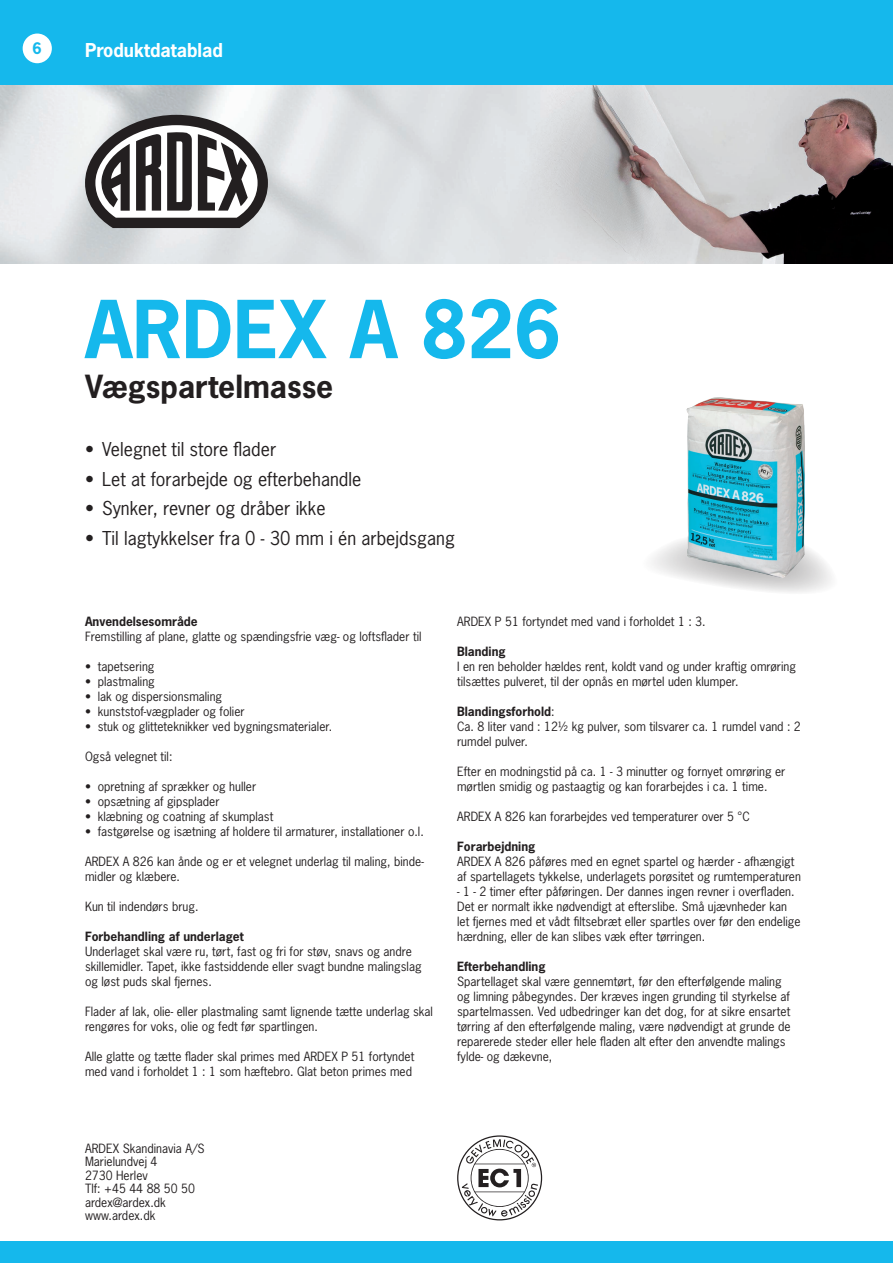
<style>
.page{position:relative;width:893px;height:1263px;background:#fff}
.page>*{position:absolute;margin:0;border:0;box-sizing:border-box;transform-origin:0 0}
.t1{font:700 75px "News Gothic Std";color:#15b8ec}
.t2{font:700 30px "News Gothic Std";color:#231f20}
.t3{font:18px "News Gothic Std";color:#231f20}
.t4{font:700 18px "News Gothic Std";color:#fff}
.t5{font:700 15px "News Gothic Std";color:#15b8ec}
.t6{font:12px/15px "News Gothic Std";color:#231f20}
.t7{font:700 12px "News Gothic Std";color:#231f20}
.s1{font-weight:700}
</style>
<div class="page">
<img style="left:0;top:85px;width:893px;height:179px">
<div style="left:0;top:1242px;width:893px;height:21px;background:#15b8ec"></div>
<div style="left:0;top:0;width:893px;height:85px;background:#15b8ec"></div>
<svg style="left:85px;top:115px;width:183px;height:113px"></svg>
<svg style="left:652px;top:539px;width:180px;height:54px"></svg>
<div style="left:23px;top:34px;width:29px;height:29px;background:#fff;border-radius:50%"></div>
<svg style="left:457px;top:1135px;width:85px;height:85px"></svg>
<img style="left:686px;top:397px;width:119px;height:181px">
<p class="t5" style="left:32px;top:39px;width:11px">6</p>
<h3 class="t4" style="left:85px;top:38px;width:139px">Produktdatablad</h3>
<h1 class="t1" style="left:85px;top:280px;width:477px">ARDEX A 826</h1>
<h2 class="t2" style="left:85px;top:366px;width:250px">Vægspartelmasse</h2>
<h3 class="t3" style="left:85px;top:438px;width:193px">• Velegnet til store flader</h3>
<h3 class="t3" style="left:85px;top:467px;width:278px">• Let at forarbejde og efterbehandle</h3>
<h3 class="t3" style="left:85px;top:497px;width:242px">• Synker, revner og dråber ikke</h3>
<h3 class="t3" style="left:85px;top:526px;width:371px">• Til lagtykkelser fra 0 - 30 mm i én arbejdsgang</h3>
<p class="t7" style="left:85px;top:613px;width:114px">Anvendelsesområde</p>
<p class="t6" style="left:85px;top:629px;width:338px">Fremstilling af plane, glatte og spændingsfrie væg- og loftsflader til</p>
<p class="t6" style="left:85px;top:659px;width:71px">• tapetsering</p>
<p class="t6" style="left:85px;top:674px;width:71px">• plastmaling</p>
<p class="t6" style="left:85px;top:689px;width:139px">• lak og dispersionsmaling</p>
<p class="t6" style="left:85px;top:704px;width:161px">• kunststof-vægplader og folier</p>
<p class="t6" style="left:85px;top:719px;width:249px">• stuk og glitteteknikker ved bygningsmaterialer.</p>
<p class="t6" style="left:85px;top:749px;width:89px">Også velegnet til:</p>
<p class="t6" style="left:85px;top:779px;width:173px">• opretning af sprækker og huller</p>
<p class="t6" style="left:85px;top:794px;width:136px">• opsætning af gipsplader</p>
<p class="t6" style="left:85px;top:809px;width:190px">• klæbning og coatning af skumplast</p>
<p class="t6" style="left:85px;top:824px;width:340px">• fastgørelse og isætning af holdere til armaturer, installationer o.l.</p>
<p class="t6" style="left:85px;top:854px;width:340px">ARDEX A 826 kan ånde og er et velegnet underlag til maling, binde&shy;midler og klæbere.</p>
<p class="t6" style="left:85px;top:899px;width:115px">Kun til indendørs brug.</p>
<p class="t7" style="left:85px;top:928px;width:160px">Forbehandling af underlaget</p>
<p class="t6" style="left:85px;top:944px;width:338px">Underlaget skal være ru, tørt, fast og fri for støv, snavs og andre skillemidler. Tapet, ikke fastsiddende eller svagt bundne malingslag og løst puds skal fjernes.</p>
<p class="t6" style="left:85px;top:1004px;width:349px">Flader af lak, olie- eller plastmaling samt lignende tætte underlag skal rengøres for voks, olie og fedt før spartlingen.</p>
<p class="t6" style="left:85px;top:1049px;width:331px">Alle glatte og tætte flader skal primes med ARDEX P 51 fortyndet med vand i forholdet 1 : 1 som hæftebro. Glat beton primes med</p>
<p class="t6" style="left:457px;top:614px;width:250px">ARDEX P 51 fortyndet med vand i forholdet 1 : 3.</p>
<p class="t7" style="left:457px;top:643px;width:50px">Blanding</p>
<p class="t6" style="left:457px;top:659px;width:340px">I en ren beholder hældes rent, koldt vand og under kraftig omrøring tilsættes pulveret, til der opnås en mørtel uden klumper.</p>
<p class="t6" style="left:457px;top:704px;width:345px"><span class="s1">Blandingsforhold</span>:<br>Ca. 8 liter vand : 12½ kg pulver, som tilsvarer ca. 1 rumdel vand : 2 rumdel pulver.</p>
<p class="t6" style="left:457px;top:764px;width:330px">Efter en modningstid på ca. 1 - 3 minutter og fornyet omrøring er mørtlen smidig og pastaagtig og kan forarbejdes i ca. 1 time.</p>
<p class="t6" style="left:457px;top:809px;width:294px">ARDEX A 826 kan forarbejdes ved temperaturer over 5 °C</p>
<p class="t7" style="left:457px;top:838px;width:80px">Forarbejdning</p>
<p class="t6" style="left:457px;top:854px;width:345px">ARDEX A 826 påføres med en egnet spartel og hærder - afhængigt af spartellagets tykkelse, underlagets porøsitet og rumtemperaturen</p>
<p class="t6" style="left:457px;top:884px;width:345px">- 1 - 2 timer efter påføringen. Der dannes ingen revner i overfladen.<br>Det er normalt ikke nødvendigt at efterslibe. Små ujævnheder kan let fjernes med et vådt filtsebræt eller spartles over før den endelige hærdning, eller de kan slibes væk efter tørringen.</p>
<p class="t7" style="left:457px;top:958px;width:90px">Efterbehandling</p>
<p class="t6" style="left:457px;top:974px;width:335px">Spartellaget skal være gennemtørt, før den efterfølgende maling og limning påbegyndes. Der kræves ingen grunding til styrkelse af spartelmassen. Ved udbedringer kan det dog, for at sikre ensartet tørring af den efterfølgende maling, være nødvendigt at grunde de reparerede steder eller hele fladen alt efter den anvendte malings fylde- og dækevne,</p>
<p class="t6" style="left:85px;top:1141px;width:121px;line-height:13.5px">ARDEX Skandinavia A/S<br>Marielundvej 4<br>2730 Herlev<br>Tlf: +45 44 88 50 50 ardex@ardex.dk www.ardex.dk</p>
</div>
